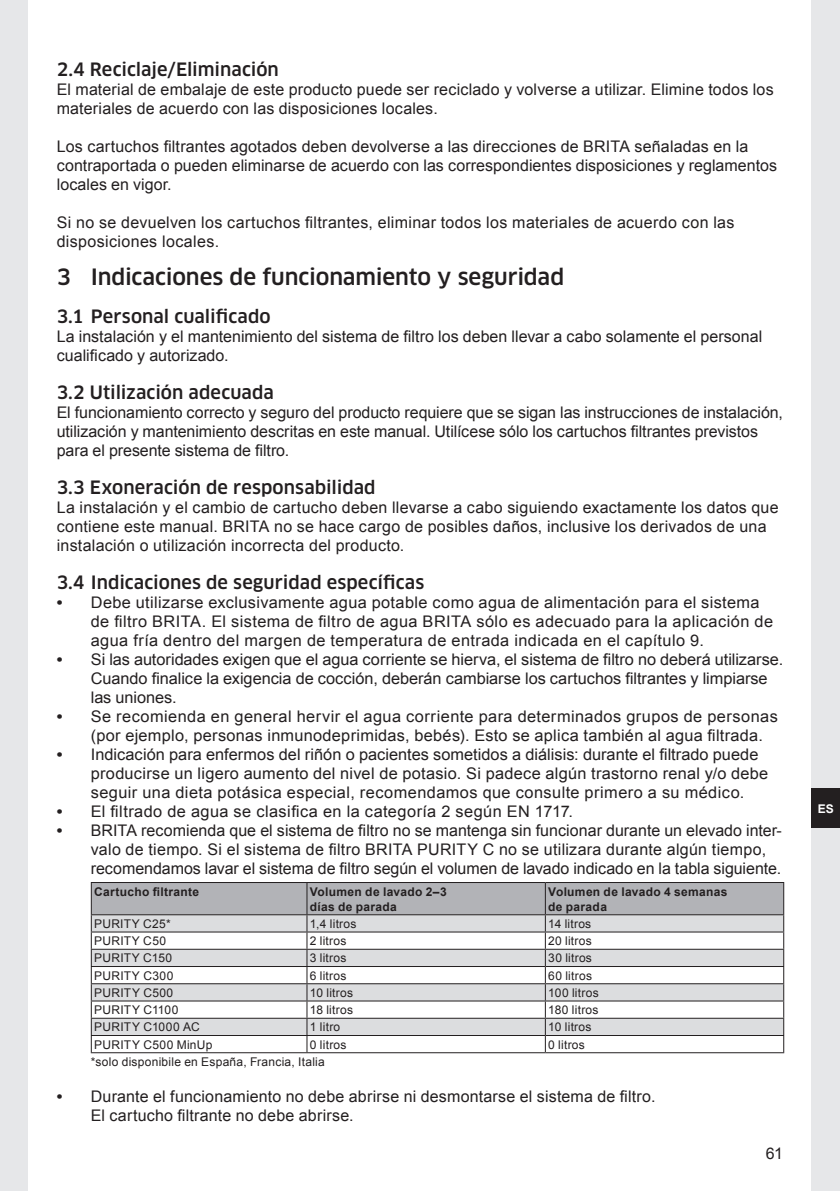
<style>
.page{position:relative;width:840px;height:1191px;background:#fff}
.page>*{position:absolute;margin:0;border:0;box-sizing:border-box;transform-origin:0 0}
.t1{font:500 22px "Clan Pro";letter-spacing:-.005em;color:#231f20}
.t2{font:500 18px "Clan Pro";letter-spacing:.005em;color:#231f20}
.t3{font:16px/19px "Arial";letter-spacing:.01em;color:#231f20}
.t4{font:12px "Arial";letter-spacing:.02em;color:#231f20}
.t5{font:700 12px/15px "Arial";letter-spacing:.025em;color:#231f20}
.t6{font:700 12px "Arial";color:#fff}
.s1{font-weight:700}
</style>
<div class="page">
<div style="left:0;top:0;width:28px;height:1191px;background:#e6e7e9"></div>
<div style="left:811px;top:0;width:28px;height:1191px;background:#e6e7e9"></div>
<div style="left:811px;top:788px;width:28px;height:40px;background:#231f20"></div>
<svg style="left:91px;top:883px;width:692px;height:169px"></svg>
<hr style="left:91px;top:1052px;width:216px;height:1px;background:#231f20">
<hr style="left:307px;top:1052px;width:238px;height:1px;background:#231f20">
<hr style="left:545px;top:1052px;width:238px;height:1px;background:#231f20">
<hr style="left:91px;top:882px;width:216px;height:1px;background:#231f20">
<hr style="left:91px;top:883px;width:1px;height:31px;background:#231f20">
<hr style="left:307px;top:882px;width:238px;height:1px;background:#231f20">
<hr style="left:545px;top:882px;width:238px;height:1px;background:#231f20">
<hr style="left:782px;top:883px;width:1px;height:31px;background:#231f20">
<hr style="left:91px;top:914px;width:216px;height:1px;background:#231f20">
<hr style="left:307px;top:914px;width:238px;height:1px;background:#231f20">
<hr style="left:545px;top:914px;width:238px;height:1px;background:#231f20">
<p class="t2" style="left:57px;top:59px;width:223px">2.4 Reciclaje/Eliminación</p>
<p class="t3" style="left:57px;top:80px;width:718px">El material de embalaje de este producto puede ser reciclado y volverse a utilizar. Elimine todos los materiales de acuerdo con las disposiciones locales.</p>
<p class="t3" style="left:57px;top:137px;width:721px">Los cartuchos filtrantes agotados deben devolverse a las direcciones de BRITA señaladas en la contraportada o pueden eliminarse de acuerdo con las correspondientes disposiciones y reglamentos locales en vigor.</p>
<p class="t3" style="left:57px;top:213px;width:678px">Si no se devuelven los cartuchos filtrantes, eliminar todos los materiales de acuerdo con las disposiciones locales.</p>
<h1 class="t1" style="left:57px;top:264px;width:508px">3 Indicaciones de funcionamiento y seguridad</h1>
<p class="t2" style="left:57px;top:306px;width:215px">3.1 Personal cualificado</p>
<p class="t3" style="left:57px;top:327px;width:706px">La instalación y el mantenimiento del sistema de filtro los deben llevar a cabo solamente el personal cualificado y autorizado.</p>
<p class="t2" style="left:57px;top:382px;width:218px">3.2 Utilización adecuada</p>
<p class="t3" style="left:57px;top:403px;width:727px">El funcionamiento correcto y seguro del producto requiere que se sigan las instrucciones de instalación, utilización y mantenimiento descritas en este manual. Utilícese sólo los cartuchos filtrantes previstos para el presente sistema de filtro.</p>
<p class="t2" style="left:57px;top:477px;width:320px">3.3 Exoneración de responsabilidad</p>
<p class="t3" style="left:57px;top:498px;width:723px">La instalación y el cambio de cartucho deben llevarse a cabo siguiendo exactamente los datos que contiene este manual. BRITA no se hace cargo de posibles daños, inclusive los derivados de una instalación o utilización incorrecta del producto.</p>
<p class="t2" style="left:57px;top:572px;width:369px">3.4 Indicaciones de seguridad específicas</p>
<p class="t3" style="left:91px;top:593px;width:683px;text-indent:-34px"><span class="s1">•</span> Debe utilizarse exclusivamente agua potable como agua de alimentación para el sistema de filtro BRITA. El sistema de filtro de agua BRITA sólo es adecuado para la aplicación de agua fría dentro del margen de temperatura de entrada indicada en el capítulo 9.</p>
<p class="t3" style="left:91px;top:650px;width:693px;text-indent:-34px"><span class="s1">•</span> Si las autoridades exigen que el agua corriente se hierva, el sistema de filtro no deberá utilizarse.<br>Cuando finalice la exigencia de cocción, deberán cambiarse los cartuchos filtrantes y limpiarse las uniones.</p>
<p class="t3" style="left:91px;top:707px;width:688px;text-indent:-34px"><span class="s1">•</span> Se recomienda en general hervir el agua corriente para determinados grupos de personas (por ejemplo, personas inmunodeprimidas, bebés). Esto se aplica también al agua filtrada.</p>
<p class="t3" style="left:91px;top:745px;width:678px;text-indent:-34px"><span class="s1">•</span> Indicación para enfermos del riñón o pacientes sometidos a diálisis: durante el filtrado puede producirse un ligero aumento del nivel de potasio. Si padece algún trastorno renal y/o debe seguir una dieta potásica especial, recomendamos que consulte primero a su médico.</p>
<p class="t3" style="left:57px;top:802px;width:517px"><span class="s1">•</span> El filtrado de agua se clasifica en la categoría 2 según EN 1717.</p>
<p class="t3" style="left:91px;top:821px;width:692px;text-indent:-34px"><span class="s1">•</span> BRITA recomienda que el sistema de filtro no se mantenga sin funcionar durante un elevado inter&shy;valo de tiempo. Si el sistema de filtro BRITA PURITY C no se utilizara durante algún tiempo, recomendamos lavar el sistema de filtro según el volumen de lavado indicado en la tabla siguiente.</p>
<p class="t5" style="left:94px;top:884px;width:106px">Cartucho filtrante</p>
<p class="t5" style="left:309px;top:884px;width:138px">Volumen de lavado 2–3 días de parada</p>
<p class="t5" style="left:548px;top:884px;width:181px">Volumen de lavado 4 semanas de parada</p>
<p class="t4" style="left:94px;top:915px;width:78px">PURITY C25*</p>
<p class="t4" style="left:309px;top:915px;width:48px">1,4 litros</p>
<p class="t4" style="left:548px;top:915px;width:45px">14 litros</p>
<p class="t4" style="left:94px;top:933px;width:73px">PURITY C50</p>
<p class="t4" style="left:310px;top:933px;width:38px">2 litros</p>
<p class="t4" style="left:548px;top:933px;width:45px">20 litros</p>
<p class="t4" style="left:94px;top:950px;width:79px">PURITY C150</p>
<p class="t4" style="left:310px;top:950px;width:38px">3 litros</p>
<p class="t4" style="left:548px;top:950px;width:45px">30 litros</p>
<p class="t4" style="left:94px;top:967px;width:81px">PURITY C300</p>
<p class="t4" style="left:310px;top:967px;width:38px">6 litros</p>
<p class="t4" style="left:548px;top:967px;width:45px">60 litros</p>
<p class="t4" style="left:94px;top:984px;width:81px">PURITY C500</p>
<p class="t4" style="left:310px;top:984px;width:45px">10 litros</p>
<p class="t4" style="left:548px;top:984px;width:52px">100 litros</p>
<p class="t4" style="left:94px;top:1002px;width:86px">PURITY C1100</p>
<p class="t4" style="left:310px;top:1002px;width:45px">18 litros</p>
<p class="t4" style="left:548px;top:1002px;width:52px">180 litros</p>
<p class="t4" style="left:94px;top:1019px;width:107px">PURITY C1000 AC</p>
<p class="t4" style="left:310px;top:1019px;width:32px">1 litro</p>
<p class="t4" style="left:548px;top:1019px;width:45px">10 litros</p>
<p class="t4" style="left:94px;top:1036px;width:120px">PURITY C500 MinUp</p>
<p class="t4" style="left:310px;top:1036px;width:38px">0 litros</p>
<p class="t4" style="left:548px;top:1036px;width:38px">0 litros</p>
<p class="t4" style="left:91px;top:1053px;width:235px">*solo disponibile en España, Francia, Italia</p>
<p class="t3" style="left:91px;top:1087px;width:566px;text-indent:-34px"><span class="s1">•</span> Durante el funcionamiento no debe abrirse ni desmontarse el sistema de filtro.<br>El cartucho filtrante no debe abrirse.</p>
<p class="t3" style="left:765px;top:1144px;width:19px">61</p>
<p class="t6" style="left:817px;top:800px;width:18px">ES</p>
</div>
